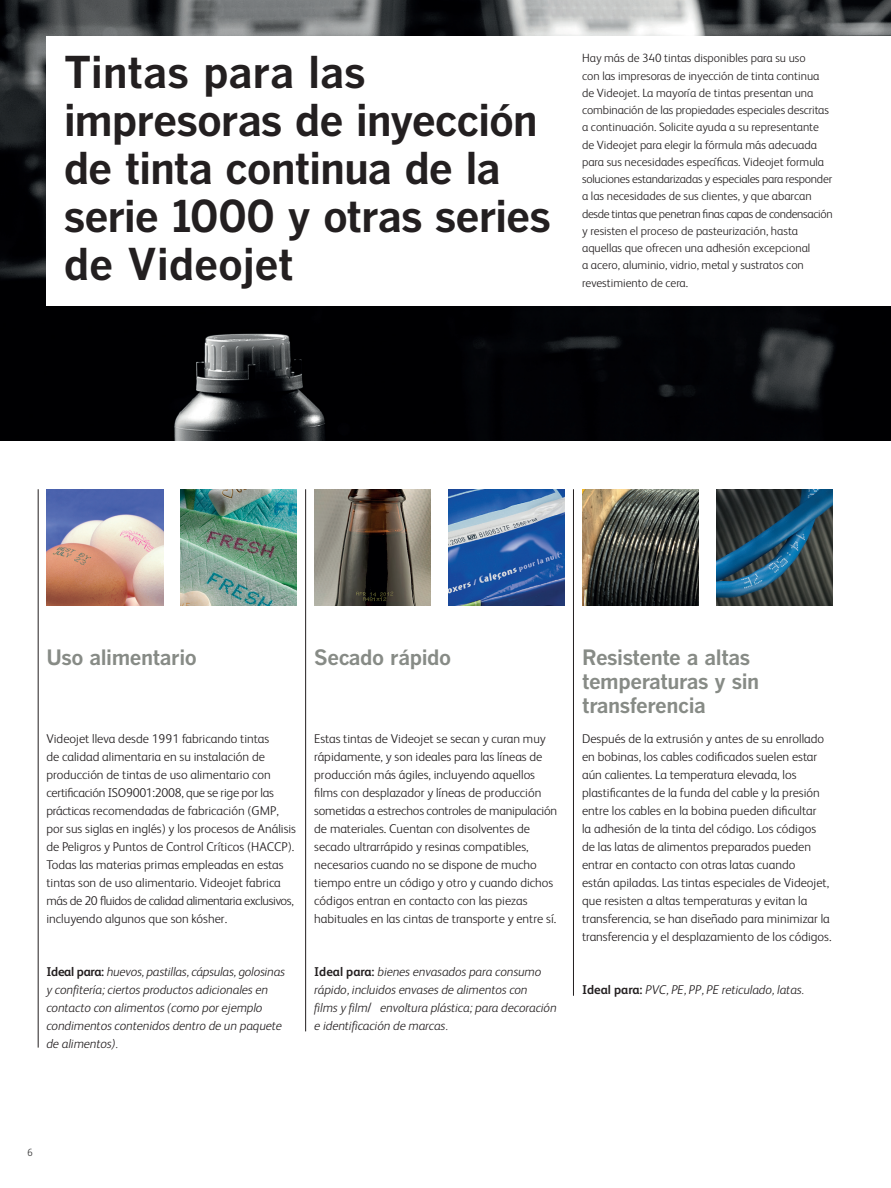
<style>
.page{position:relative;width:891px;height:1188px;background:#fff}
.page>*{position:absolute;margin:0;border:0;box-sizing:border-box;transform-origin:0 0}
.headline_32pt_-_blac{font:43.5px/48px "Benton Got Bol";letter-spacing:-.025em;color:#231f20}
.Sub_Call-out_14pt_co{font:21px/24px "Benton Got Bol";letter-spacing:-.02em;color:#878b86}
.Body_8_5_12{font:300 12.75px/18px "FS Albert";color:#231f20}
.Body_8_5_12-2{font:italic 300 12.75px/18px "FS Albert";letter-spacing:-.01em;color:#231f20}
.Body_8_5_12-3{font:300 12px/17.2px "FS Albert";color:#231f20}
.t1{font:300 10.5px "FS Albert";color:#3e3e3f}
.s1{font-weight:700;font-style:normal}
</style>
<div class="page">
<img style="left:0;top:0;width:891px;height:441px">
<div style="left:46px;top:36px;width:845px;height:270px;background:#fff"></div>
<img style="left:180px;top:489px;width:117px;height:117px">
<img style="left:314px;top:489px;width:117px;height:117px">
<img style="left:448px;top:489px;width:117px;height:117px">
<img style="left:582px;top:489px;width:117px;height:117px">
<img style="left:716px;top:489px;width:117px;height:117px">
<img style="left:46px;top:489px;width:117px;height:117px">
<hr style="left:38px;top:489px;width:1px;height:559px;background:#231f20">
<hr style="left:305px;top:489px;width:1px;height:542px;background:#231f20">
<hr style="left:573px;top:489px;width:1px;height:507px;background:#231f20">
<p class="headline_32pt_-_blac" style="left:64px;top:46px;width:489px">Tintas para las impresoras de inyección de tinta continua de la serie 1000 y otras series de Videojet</p>
<p class="Body_8_5_12-3" style="left:582px;top:49px;width:252px">Hay más de 340 tintas disponibles para su uso<br>con las impresoras de inyección de tinta continua de Videojet. La mayoría de tintas presentan una combinación de las propiedades especiales descritas a continuación. Solicite ayuda a su representante de Videojet para elegir la fórmula más adecuada para sus necesidades específicas. Videojet formula soluciones estandarizadas y especiales para responder a las necesidades de sus clientes, y que abarcan desde tintas que penetran finas capas de condensación y resisten el proceso de pasteurización, hasta aquellas que ofrecen una adhesión excepcional<br>a acero, aluminio, vidrio, metal y sustratos con revestimiento de cera.</p>
<p class="Sub_Call-out_14pt_co" style="left:46px;top:644px;width:152px">Uso alimentario</p>
<p class="Sub_Call-out_14pt_co" style="left:314px;top:644px;width:139px">Secado rápido</p>
<p class="Body_8_5_12" style="left:46px;top:729px;width:251px">Videojet lleva desde 1991 fabricando tintas<br>de calidad alimentaria en su instalación de producción de tintas de uso alimentario con certificación ISO9001:2008, que se rige por las prácticas recomendadas de fabricación (GMP, por sus siglas en inglés) y los procesos de Análisis de Peligros y Puntos de Control Críticos (HACCP).<br>Todas las materias primas empleadas en estas tintas son de uso alimentario. Videojet fabrica más de 20 fluidos de calidad alimentaria exclusivos, incluyendo algunos que son kósher.</p>
<p class="Body_8_5_12-2" style="left:46px;top:963px;width:240px"><span class="s1">Ideal para:</span> huevos, pastillas, cápsulas, golosinas y confitería; ciertos productos adicionales en contacto con alimentos (como por ejemplo condimentos contenidos dentro de un paquete de alimentos).</p>
<p class="Body_8_5_12" style="left:314px;top:729px;width:245px">Estas tintas de Videojet se secan y curan muy rápidamente, y son ideales para las líneas de producción más ágiles, incluyendo aquellos films con desplazador y líneas de producción sometidas a estrechos controles de manipulación de materiales. Cuentan con disolventes de secado ultrarrápido y resinas compatibles, necesarios cuando no se dispone de mucho tiempo entre un código y otro y cuando dichos códigos entran en contacto con las piezas habituales en las cintas de transporte y entre sí.</p>
<p class="Body_8_5_12-2" style="left:314px;top:963px;width:244px"><span class="s1">Ideal para:</span> bienes envasados para consumo rápido, incluidos envases de alimentos con<br>films y film/envoltura plástica; para decoración e identificación de marcas.</p>
<p class="Sub_Call-out_14pt_co" style="left:582px;top:644px;width:179px">Resistente a altas temperaturas y sin transferencia</p>
<p class="Body_8_5_12" style="left:582px;top:729px;width:251px">Después de la extrusión y antes de su enrollado en bobinas, los cables codificados suelen estar aún calientes. La temperatura elevada, los plastificantes de la funda del cable y la presión entre los cables en la bobina pueden dificultar<br>la adhesión de la tinta del código. Los códigos de las latas de alimentos preparados pueden entrar en contacto con otras latas cuando<br>están apiladas. Las tintas especiales de Videojet, que resisten a altas temperaturas y evitan la transferencia, se han diseñado para minimizar la transferencia y el desplazamiento de los códigos.</p>
<p class="Body_8_5_12-2" style="left:582px;top:981px;width:224px"><span class="s1">Ideal para:</span> PVC, PE, PP, PE reticulado, latas.</p>
<p class="t1" style="left:27px;top:1147px;width:7px">6</p>
</div>
